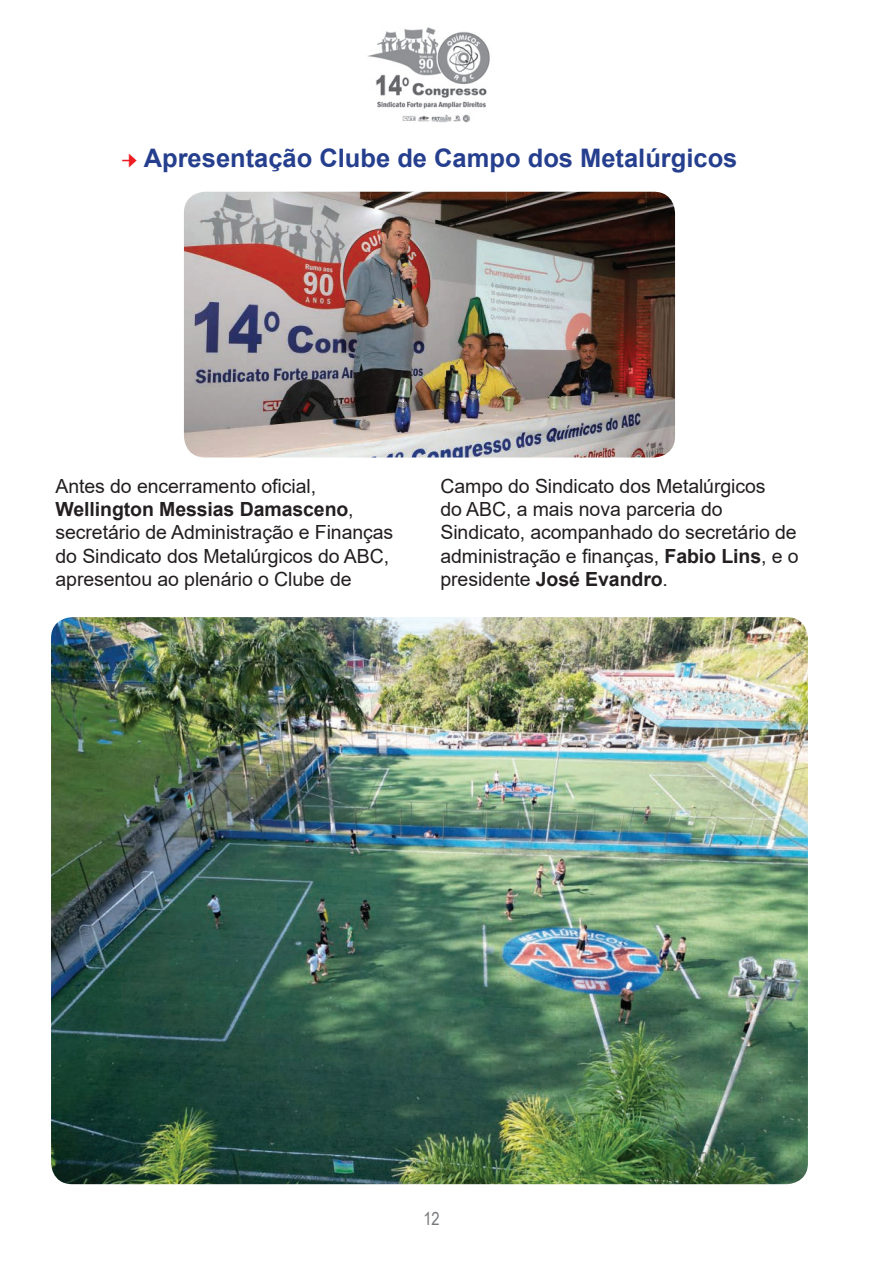
<style>
.page{position:relative;width:893px;height:1263px;background:#fff}
.page>*{position:absolute;margin:0;border:0;box-sizing:border-box;transform-origin:0 0}
.t1{font:700 25.5px "Arial";color:#253f8e}
.t2{font:19.5px/23.4px "Arial";letter-spacing:-.005em;color:#231f20}
.t3{font:18px "Arial Narrow";color:#76787b}
.s1{font-family:"Minion Pro";color:#ee1d23}
.s2{font-weight:700}
</style>
<div class="page">
<img style="left:367px;top:27px;width:123px;height:96px">
<img style="left:184px;top:192px;width:491px;height:265px">
<img style="left:51px;top:617px;width:757px;height:567px">
<h1 class="t1" style="left:121px;top:140px;width:617px"><span class="s1">→</span> Apresentação Clube de Campo dos Metalúrgicos</h1>
<p class="t2" style="left:56px;top:474px;width:339px">Antes do encerramento oficial, <span class="s2">Wellington Messias Damasceno</span>, secretário de Administração e Finanças do Sindicato dos Metalúrgicos do ABC, apresentou ao plenário o Clube de</p>
<p class="t2" style="left:440px;top:474px;width:360px">Campo do Sindicato dos Metalúrgicos<br>do ABC, a mais nova parceria do Sindicato, acompanhado do secretário de administração e finanças, <span class="s2">Fabio Lins</span>, e o presidente <span class="s2">José Evandro</span>.</p>
<p class="t3" style="left:423px;top:1205px;width:18px">12</p>
</div>
